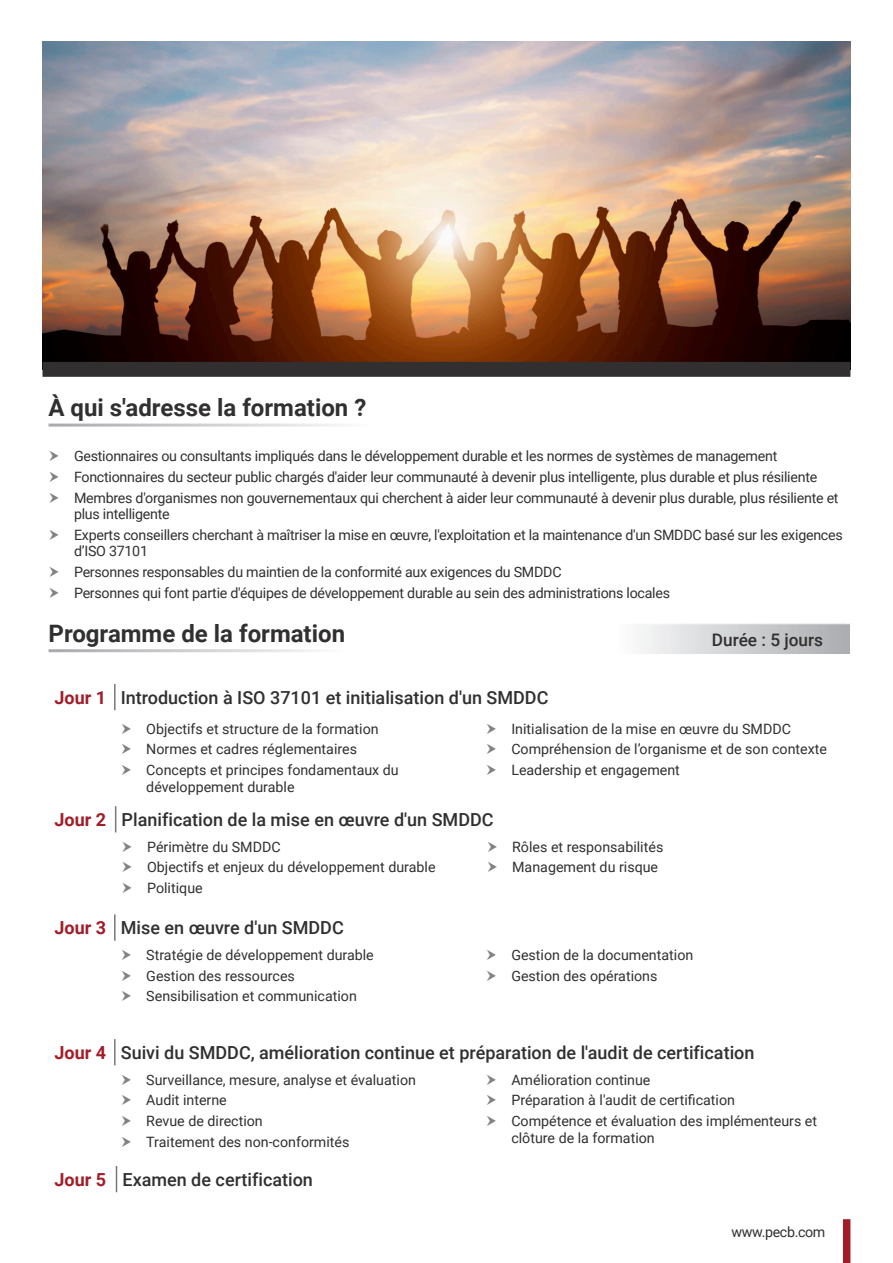
<style>
.page{position:relative;width:893px;height:1263px;background:#fff}
.page>*{position:absolute;margin:0;border:0;box-sizing:border-box;transform-origin:0 0}
.t1{font:700 24px "Roboto";color:#312f30}
.t2{font:500 18px "Roboto";color:#312f30}
.t3{font:700 18px "Roboto";color:#a11e29}
.t4{font:500 17.25px "Roboto";color:#312f30}
.Bullet_Points{font:14.25px/16.5px "Roboto";letter-spacing:-.005em;color:#312f30}
.Bullet_Points-2{font:14.25px "Roboto";letter-spacing:-.025em;color:#312f30}
</style>
<div class="page">
<img style="left:43px;top:42px;width:807px;height:320px">
<div style="left:843px;top:1219px;width:7px;height:44px;background:#a11e29"></div>
<div style="left:43px;top:362px;width:807px;height:15px;background:#312f30"></div>
<svg style="left:642px;top:624px;width:208px;height:30px;background:#cecfd2"></svg>
<hr style="left:114px;top:684px;width:2px;height:26px;background:#76787b">
<svg style="left:115px;top:806px;width:1px;height:26px"></svg>
<hr style="left:114px;top:914px;width:2px;height:27px;background:#76787b">
<hr style="left:114px;top:1039px;width:2px;height:26px;background:#76787b">
<svg style="left:116px;top:1166px;width:1px;height:26px"></svg>
<p class="t1" style="left:49px;top:391px;width:319px">À qui s'adresse la formation ?</p>
<p class="Bullet_Points" style="left:74px;top:447px;width:705px">Gestionnaires ou consultants impliqués dans le développement durable et les normes de systèmes de management</p>
<p class="Bullet_Points" style="left:74px;top:468px;width:745px">Fonctionnaires du secteur public chargés d'aider leur communauté à devenir plus intelligente, plus durable et plus résiliente</p>
<p class="Bullet_Points" style="left:74px;top:489px;width:766px">Membres d'organismes non gouvernementaux qui cherchent à aider leur communauté à devenir plus durable, plus résiliente et plus intelligente</p>
<p class="Bullet_Points" style="left:74px;top:526px;width:770px">Experts conseillers cherchant à maîtriser la mise en œuvre, l'exploitation et la maintenance d'un SMDDC basé sur les exigences d’ISO 37101</p>
<p class="Bullet_Points" style="left:74px;top:563px;width:489px">Personnes responsables du maintien de la conformité aux exigences du SMDDC</p>
<p class="Bullet_Points" style="left:74px;top:584px;width:598px">Personnes qui font partie d'équipes de développement durable au sein des administrations locales</p>
<p class="t1" style="left:49px;top:616px;width:298px">Programme de la formation</p>
<p class="t4" style="left:712px;top:627px;width:113px">Durée : 5 jours</p>
<p class="t3" style="left:55px;top:685px;width:53px">Jour 1</p>
<p class="t2" style="left:121px;top:685px;width:429px">Introduction à ISO 37101 et initialisation d'un SMDDC</p>
<p class="Bullet_Points" style="left:146px;top:720px;width:234px">Objectifs et structure de la formation</p>
<p class="Bullet_Points" style="left:146px;top:741px;width:212px">Normes et cadres réglementaires</p>
<p class="Bullet_Points" style="left:146px;top:761px;width:254px">Concepts et principes fondamentaux du développement durable</p>
<p class="Bullet_Points" style="left:511px;top:720px;width:281px">Initialisation de la mise en œuvre du SMDDC</p>
<p class="Bullet_Points" style="left:511px;top:741px;width:317px">Compréhension de l’organisme et de son contexte</p>
<p class="Bullet_Points" style="left:511px;top:761px;width:170px">Leadership et engagement</p>
<p class="t3" style="left:55px;top:807px;width:53px">Jour 2</p>
<p class="t2" style="left:122px;top:807px;width:373px">Planification de la mise en œuvre d'un SMDDC</p>
<p class="Bullet_Points" style="left:147px;top:838px;width:135px">Périmètre du SMDDC</p>
<p class="Bullet_Points" style="left:147px;top:858px;width:290px">Objectifs et enjeux du développement durable</p>
<p class="Bullet_Points" style="left:147px;top:879px;width:57px">Politique</p>
<p class="t3" style="left:55px;top:915px;width:53px">Jour 3</p>
<p class="t2" style="left:121px;top:915px;width:224px">Mise en œuvre d'un SMDDC</p>
<p class="Bullet_Points" style="left:146px;top:946px;width:229px">Stratégie de développement durable</p>
<p class="Bullet_Points" style="left:146px;top:967px;width:150px">Gestion des ressources</p>
<p class="Bullet_Points" style="left:146px;top:987px;width:212px">Sensibilisation et communication</p>
<p class="Bullet_Points" style="left:512px;top:838px;width:153px">Rôles et responsabilités</p>
<p class="Bullet_Points" style="left:512px;top:858px;width:148px">Management du risque</p>
<p class="Bullet_Points" style="left:511px;top:946px;width:184px">Gestion de la documentation</p>
<p class="Bullet_Points" style="left:511px;top:967px;width:148px">Gestion des opérations</p>
<p class="t3" style="left:55px;top:1040px;width:53px">Jour 4</p>
<p class="t2" style="left:121px;top:1040px;width:635px">Suivi du SMDDC, amélioration continue et préparation de l'audit de certification</p>
<p class="Bullet_Points" style="left:146px;top:1071px;width:271px">Surveillance, mesure, analyse et évaluation</p>
<p class="Bullet_Points" style="left:146px;top:1091px;width:82px">Audit interne</p>
<p class="Bullet_Points" style="left:146px;top:1112px;width:118px">Revue de direction</p>
<p class="Bullet_Points" style="left:146px;top:1133px;width:205px">Traitement des non-conformités</p>
<p class="Bullet_Points" style="left:511px;top:1071px;width:141px">Amélioration continue</p>
<p class="Bullet_Points" style="left:511px;top:1091px;width:225px">Préparation à l'audit de certification</p>
<p class="Bullet_Points" style="left:511px;top:1112px;width:307px">Compétence et évaluation des implémenteurs et clôture de la formation</p>
<p class="t3" style="left:55px;top:1167px;width:53px">Jour 5</p>
<p class="t2" style="left:123px;top:1167px;width:192px">Examen de certification</p>
<p class="Bullet_Points-2" style="left:731px;top:1221px;width:95px">www.pecb.com</p>
</div>
